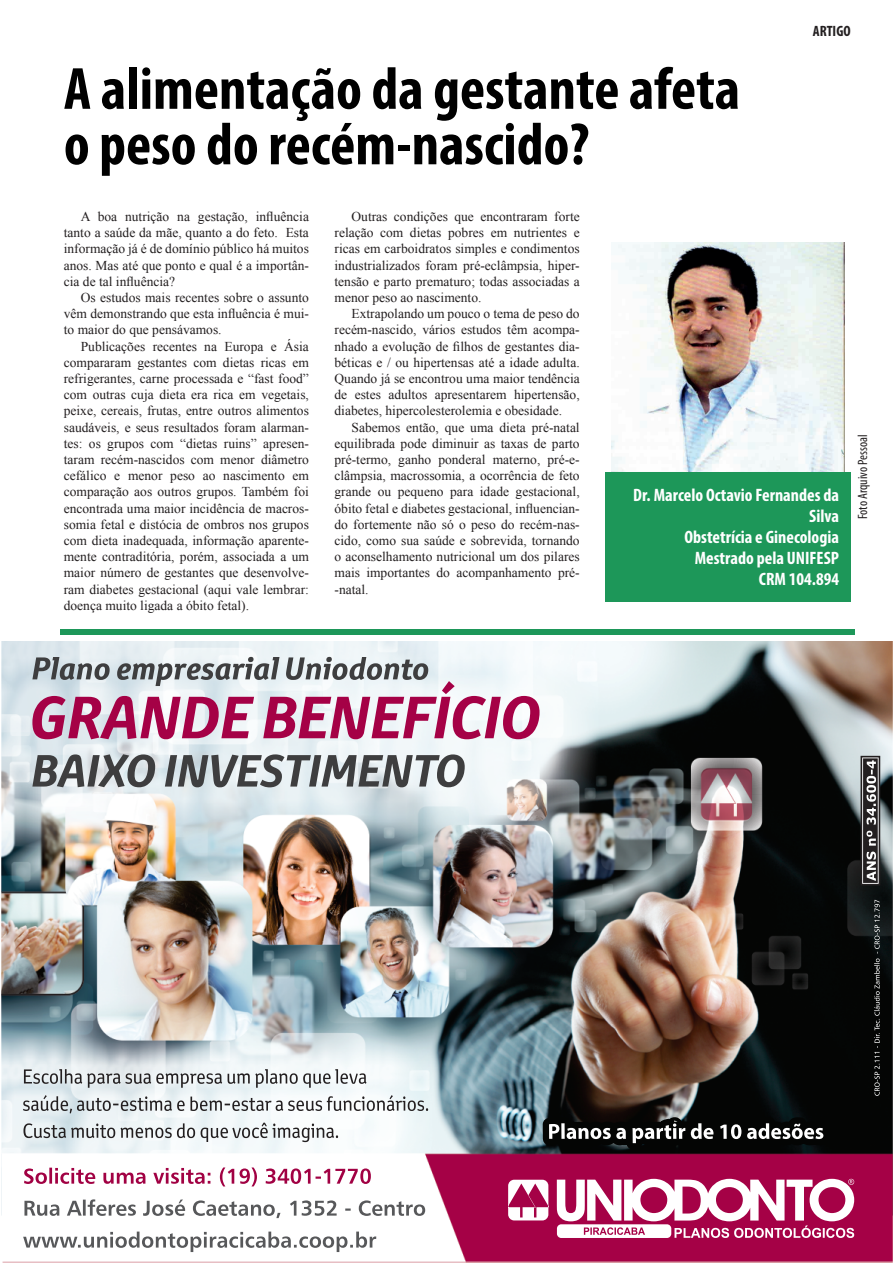
<style>
.page{position:relative;width:893px;height:1263px;background:#fff}
.page>*{position:absolute;margin:0;border:0;box-sizing:border-box;transform-origin:0 0}
.t1{font:700 condensed 60px/55.5px "Myriad Pro";color:#000}
.t2{font:700 condensed 18px/21px "Myriad Pro";color:#fff;text-align:right}
.t3{font:700 condensed 15px "Myriad Pro";color:#231f20}
.t4{font:13.5px/16.2px "Times New Roman";color:#231f20;text-align:justify}
.t5{font:condensed 13.5px "Myriad Pro";color:#231f20}
</style>
<div class="page">
<img style="left:2px;top:641px;width:891px;height:621px">
<div style="left:861px;top:756px;width:19px;height:129px;border:1px solid #231f20"></div>
<svg style="left:862px;top:757px;width:17px;height:127px"></svg>
<svg style="left:874px;top:900px;width:6px;height:196px"></svg>
<svg style="left:23px;top:1069px;width:405px;height:73px"></svg>
<svg style="left:32px;top:657px;width:504px;height:82px"></svg>
<svg style="left:32px;top:754px;width:433px;height:33px"></svg>
<svg style="left:24px;top:1167px;width:347px;height:19px"></svg>
<svg style="left:23px;top:1199px;width:402px;height:53px"></svg>
<svg style="left:508px;top:1180px;width:28px;height:40px"></svg>
<svg style="left:837px;top:1179px;width:17px;height:59px"></svg>
<img style="left:536px;top:641px;width:301px;height:621px">
<svg style="left:549px;top:1123px;width:274px;height:20px"></svg>
<img style="left:612px;top:243px;width:232px;height:229px">
<div style="left:605px;top:472px;width:245px;height:129px;background:#1d9759"></div>
<div style="left:60px;top:629px;width:794px;height:5px;background:#1d9759"></div>
<p class="t3" style="left:813px;top:22px;width:39px">ARTIGO</p>
<h1 class="t1" style="left:64px;top:60px;width:678px">A alimentação da gestante afeta o peso do recém-nascido?</h1>
<p class="t4" style="left:64px;top:208px;width:247px;text-indent:17px">A boa nutrição na gestação, influência tanto a saúde da mãe, quanto a do feto. Esta informação já é de domínio público há muitos anos. Mas até que ponto e qual é a importân&shy;cia de tal influência?</p>
<p class="t4" style="left:64px;top:289px;width:247px;text-indent:17px">Os estudos mais recentes sobre o assunto vêm demonstrando que esta influência é mui&shy;to maior do que pensávamos.</p>
<p class="t4" style="left:64px;top:338px;width:247px;text-indent:17px">Publicações recentes na Europa e Ásia compararam gestantes com dietas ricas em refrigerantes, carne processada e “fast food” com outras cuja dieta era rica em vegetais, peixe, cereais, frutas, entre outros alimentos saudáveis, e seus resultados foram alarman&shy;tes: os grupos com “dietas ruins” apresen&shy;taram recém-nascidos com menor diâmetro cefálico e menor peso ao nascimento em comparação aos outros grupos. Também foi encontrada uma maior incidência de macros&shy;somia fetal e distócia de ombros nos grupos com dieta inadequada, informação aparente&shy;mente contraditória, porém, associada a um maior número de gestantes que desenvolve&shy;ram diabetes gestacional (aqui vale lembrar: doença muito ligada a óbito fetal).</p>
<p class="t4" style="left:334px;top:208px;width:247px;text-indent:17px">Outras condições que encontraram forte relação com dietas pobres em nutrientes e ricas em carboidratos simples e condimentos industrializados foram pré-eclâmpsia, hiper&shy;tensão e parto prematuro; todas associadas a menor peso ao nascimento.</p>
<p class="t4" style="left:334px;top:305px;width:247px;text-indent:17px">Extrapolando um pouco o tema de peso do recém-nascido, vários estudos têm acompa&shy;nhado a evolução de filhos de gestantes dia&shy;béticas e / ou hipertensas até a idade adulta.<br>Quando já se encontrou uma maior tendência de estes adultos apresentarem hipertensão, diabetes, hipercolesterolemia e obesidade.</p>
<p class="t4" style="left:334px;top:419px;width:247px;text-indent:17px">Sabemos então, que uma dieta pré-natal equilibrada pode diminuir as taxas de parto pré-termo, ganho ponderal materno, pré-e&shy;clâmpsia, macrossomia, a ocorrência de feto grande ou pequeno para idade gestacional, óbito fetal e diabetes gestacional, influencian&shy;do fortemente não só o peso do recém-nas&shy;cido, como sua saúde e sobrevida, tornando o aconselhamento nutricional um dos pilares mais importantes do acompanhamento pré--natal.</p>
<h2 class="t2" style="left:633px;top:485px;width:207px">Dr. Marcelo Octavio Fernandes da<br>Silva<br>Obstetrícia e Ginecologia<br>Mestrado pela UNIFESP<br>CRM 104.894</h2>
<p class="t5" style="left:854px;top:519px;width:86px;rotate:-90deg">Foto Arquivo Pessoal</p>
</div>
